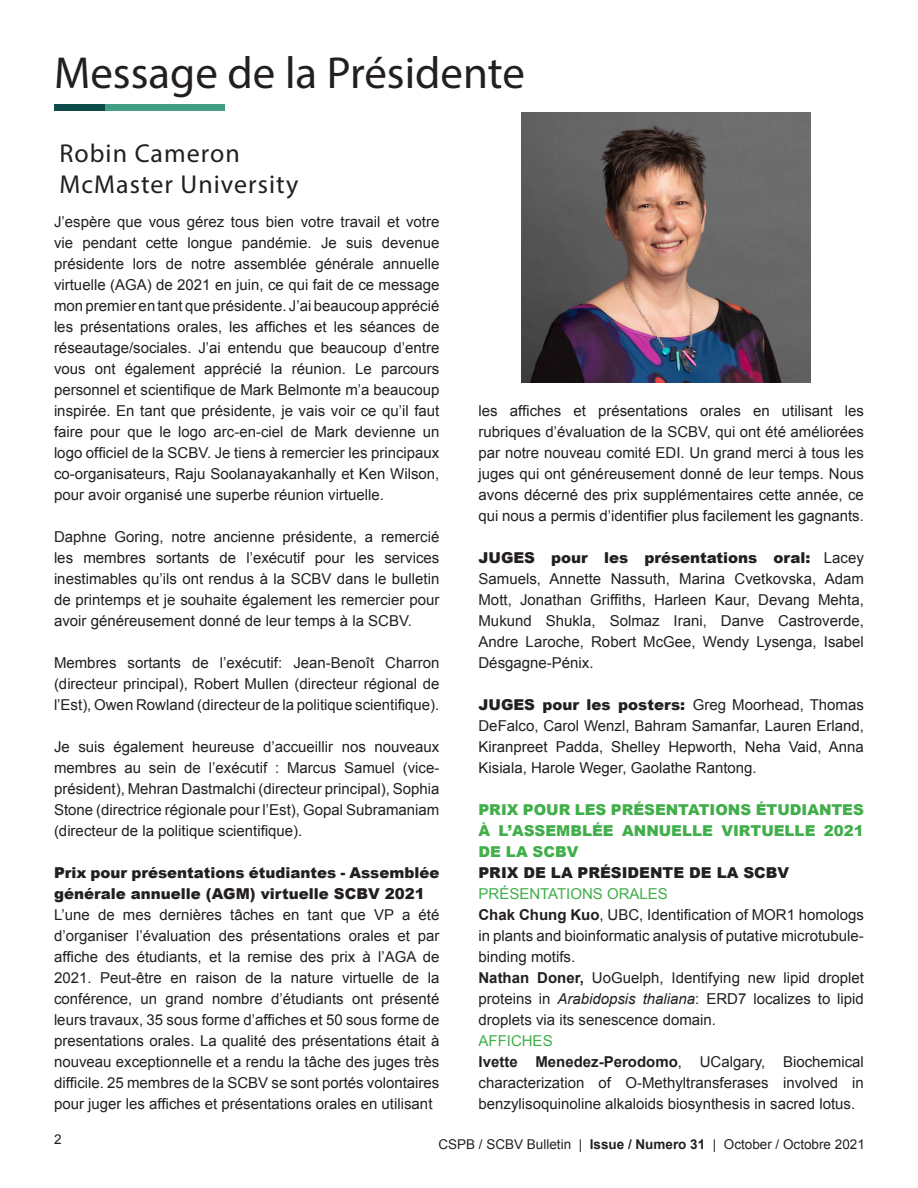
<style>
.page{position:relative;width:918px;height:1188px;background:#fff}
.page>*{position:absolute;margin:0;border:0;box-sizing:border-box;transform-origin:0 0}
.t1{font:45px "Myriad Pro";color:#231f20}
.t2{font:25.95px "Myriad Pro";letter-spacing:.04em;color:#231f20}
.t3{font:15px/21px "Arial";color:#231f20;text-align:justify}
.t4{font:900 15px/21px "Arial";color:#231f20}
.t5{font:900 15px/21px "Arial";color:#40ae49;text-align:justify}
.t6{font:15px "Arial";color:#40ae49}
.t7{font:13.5px "Arial";color:#231f20}
.s1{font-weight:900}
.s2{font-weight:700}
.s3{font-style:italic}
</style>
<div class="page">
<img style="left:521px;top:112px;width:289px;height:270px">
<div style="left:104px;top:105px;width:121px;height:6px;background:#429f85"></div>
<div style="left:54px;top:105px;width:50px;height:6px;background:#0e4c4c"></div>
<p class="t1" style="left:54px;top:45px;width:473px">Message de la Présidente</p>
<p class="t2" style="left:59px;top:137px;width:182px">Robin Cameron</p>
<p class="t2" style="left:59px;top:169px;width:240px">McMaster University</p>
<p class="t3" style="left:54px;top:211px;width:387px">J’espère que vous gérez tous bien votre travail et votre vie pendant cette longue pandémie. Je suis devenue présidente lors de notre assemblée générale annuelle virtuelle (AGA) de 2021 en juin, ce qui fait de ce message mon premier en tant que présidente. J’ai beaucoup apprécié les présentations orales, les affiches et les séances de réseautage/sociales. J’ai entendu que beaucoup d’entre vous ont également apprécié la réunion. Le parcours personnel et scientifique de Mark Belmonte m’a beaucoup inspirée. En tant que présidente, je vais voir ce qu’il faut faire pour que le logo arc-en-ciel de Mark devienne un logo officiel de la SCBV. Je tiens à remercier les principaux co-organisateurs, Raju Soolanayakanhally et Ken Wilson, pour avoir organisé une superbe réunion virtuelle.</p>
<p class="t3" style="left:54px;top:526px;width:387px">Daphne Goring, notre ancienne présidente, a remercié les membres sortants de l’exécutif pour les services inestimables qu’ils ont rendus à la SCBV dans le bulletin de printemps et je souhaite également les remercier pour avoir généreusement donné de leur temps à la SCBV.</p>
<p class="t3" style="left:54px;top:652px;width:387px">Membres sortants de l’exécutif: Jean-Benoît Charron (directeur principal), Robert Mullen (directeur régional de l’Est), Owen Rowland (directeur de la politique scientifique).</p>
<p class="t3" style="left:54px;top:736px;width:387px">Je suis également heureuse d’accueillir nos nouveaux membres au sein de l’exécutif : Marcus Samuel (vice&shy;président), Mehran Dastmalchi (directeur principal), Sophia Stone (directrice régionale pour l’Est), Gopal Subramaniam (directeur de la politique scientifique).</p>
<p class="t4" style="left:54px;top:862px;width:387px">Prix pour présentations étudiantes - Assemblée générale annuelle (AGM) virtuelle SCBV 2021</p>
<p class="t3" style="left:54px;top:904px;width:387px">L’une de mes dernières tâches en tant que VP a été d’organiser l’évaluation des présentations orales et par affiche des étudiants, et la remise des prix à l’AGA de 2021. Peut-être en raison de la nature virtuelle de la conférence, un grand nombre d’étudiants ont présenté leurs travaux, 35 sous forme d’affiches et 50 sous forme de presentations orales. La qualité des présentations était à nouveau exceptionnelle et a rendu la tâche des juges très difficile. 25 membres de la SCBV se sont portés volontaires pour juger les affiches et présentations orales en utilisant</p>
<p class="t3" style="left:478px;top:400px;width:387px">les affiches et présentations orales en utilisant les rubriques d’évaluation de la SCBV, qui ont été améliorées par notre nouveau comité EDI. Un grand merci à tous les juges qui ont généreusement donné de leur temps. Nous avons décerné des prix supplémentaires cette année, ce qui nous a permis d’identifier plus facilement les gagnants.</p>
<p class="t3" style="left:478px;top:547px;width:387px"><span class="s1">JUGES pour les présentations oral:</span> Lacey Samuels, Annette Nassuth, Marina Cvetkovska, Adam Mott, Jonathan Griffiths, Harleen Kaur, Devang Mehta, Mukund Shukla, Solmaz Irani, Danve Castroverde, Andre Laroche, Robert McGee, Wendy Lysenga, Isabel Désgagne-Pénix.</p>
<p class="t3" style="left:478px;top:694px;width:387px"><span class="s1">JUGES pour les posters:</span> Greg Moorhead, Thomas DeFalco, Carol Wenzl, Bahram Samanfar, Lauren Erland, Kiranpreet Padda, Shelley Hepworth, Neha Vaid, Anna Kisiala, Harole Weger, Gaolathe Rantong.</p>
<p class="t5" style="left:478px;top:799px;width:387px">PRIX POUR LES PRÉSENTATIONS ÉTUDIANTES À L’ASSEMBLÉE ANNUELLE VIRTUELLE 2021<br>DE LA SCBV</p>
<p class="t4" style="left:478px;top:862px;width:312px">PRIX DE LA PRÉSIDENTE DE LA SCBV</p>
<p class="t6" style="left:478px;top:884px;width:191px">PRÉSENTATIONS ORALES</p>
<p class="t3" style="left:478px;top:904px;width:387px"><span class="s2">Chak Chung Kuo</span>, UBC, Identification of MOR1 homologs in plants and bioinformatic analysis of putative microtubule&shy;binding motifs.</p>
<p class="t3" style="left:478px;top:967px;width:387px"><span class="s2">Nathan Doner,</span> UoGuelph, Identifying new lipid droplet proteins in <span class="s3">Arabidopsis thaliana</span>: ERD7 localizes to lipid droplets via its senescence domain.</p>
<p class="t6" style="left:478px;top:1031px;width:76px">AFFICHES</p>
<p class="t3" style="left:478px;top:1051px;width:387px"><span class="s2">Ivette Menedez-Perodomo</span>, UCalgary, Biochemical characterization of O-Methyltransferases involved in benzylisoquinoline alkaloids biosynthesis in sacred lotus.</p>
<p class="t7" style="left:54px;top:1130px;width:9px">2</p>
<p class="t7" style="left:438px;top:1136px;width:428px">CSPB / SCBV Bulletin | <span class="s2">Issue / Numero 31</span> | October / Octobre 2021</p>
</div>
